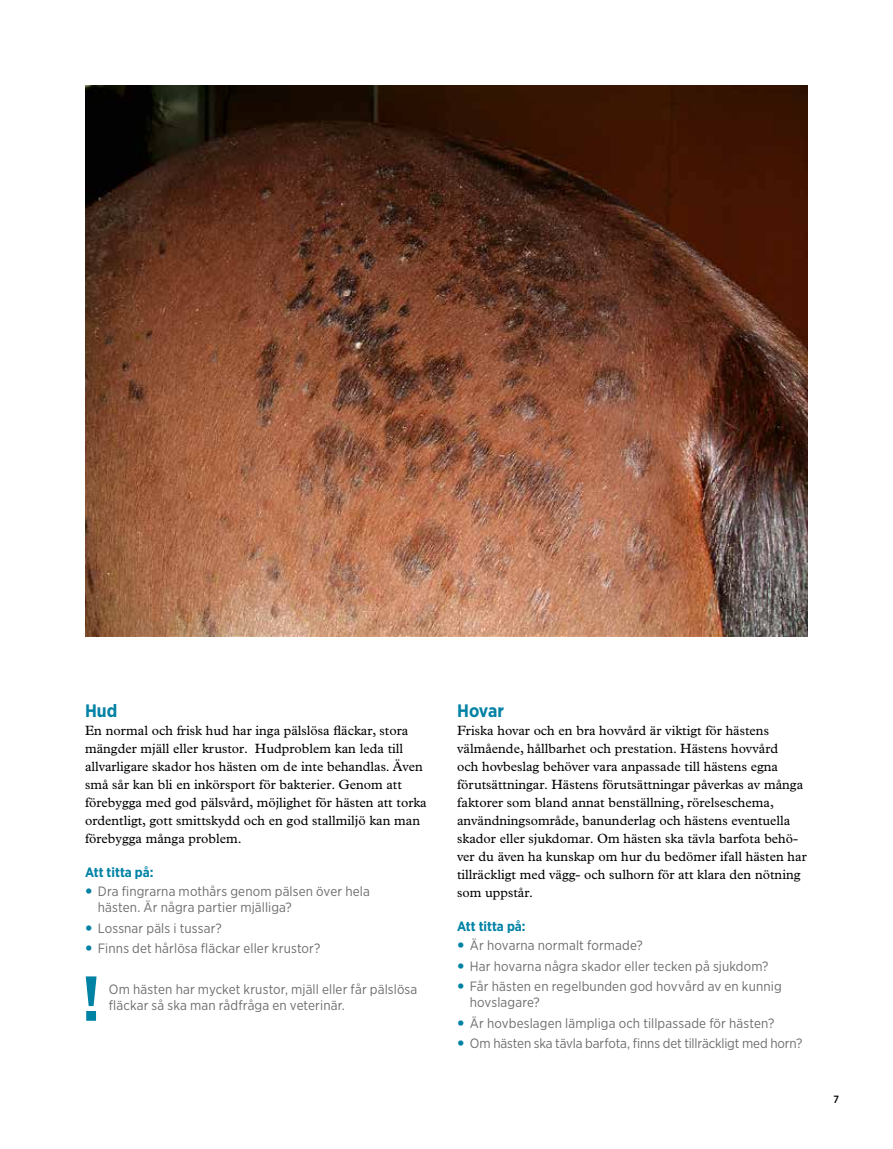
<style>
.page{position:relative;width:893px;height:1149px;background:#fff}
.page>*{position:absolute;margin:0;border:0;box-sizing:border-box;transform-origin:0 0}
.t1{font:700 63.3px "Gotham Narrow";color:#0082a5}
.t2{font:700 18px "Gotham Narrow";color:#0082a5}
.t3{font:13.5px/18px "Plantin";color:#000}
.t4{font:13.5px/20.4px "Gotham Narrow";letter-spacing:.01em;color:#6e6e6e}
.t5{font:700 13.5px "Gotham Narrow";color:#0082a5}
.t6{font:500 10.5px "Gotham Narrow";color:#000}
</style>
<div class="page">
<img style="left:85px;top:85px;width:723px;height:551px">
<h2 class="t2" style="left:85px;top:698px;width:34px">Hud</h2>
<p class="t3" style="left:85px;top:720px;width:343px">En normal och frisk hud har inga pälslösa fläckar, stora mängder mjäll eller krustor. Hudproblem kan leda till allvarligare skador hos hästen om de inte behandlas. Även små sår kan bli en inkörsport för bakterier. Genom att förebygga med god pälsvård, möjlighet för hästen att torka ordentligt, gott smittskydd och en god stallmiljö kan man förebygga många problem.</p>
<p class="t5" style="left:85px;top:863px;width:70px">Att titta på:</p>
<p class="t4" style="left:98px;top:882px;width:274px;line-height:16.2px">Dra fingrarna mothårs genom pälsen över hela hästen. Är några partier mjälliga?</p>
<p class="t4" style="left:98px;top:917px;width:224px">Lossnar päls i tussar?<br>Finns det hårlösa fläckar eller krustor?</p>
<p class="t4" style="left:109px;top:980px;width:310px;line-height:16.2px">Om hästen har mycket krustor, mjäll eller får pälslösa fläckar så ska man rådfråga en veterinär.</p>
<h1 class="t1" style="left:82px;top:957px;width:20px">!</h1>
<h2 class="t2" style="left:457px;top:698px;width:48px">Hovar</h2>
<p class="t3" style="left:457px;top:720px;width:351px">Friska hovar och en bra hovvård är viktigt för hästens välmående, hållbarhet och prestation. Hästens hovvård<br>och hovbeslag behöver vara anpassade till hästens egna förutsättningar. Hästens förutsättningar påverkas av många faktorer som bland annat benställning, rörelseschema, användningsområde, banunderlag och hästens eventuella skador eller sjukdomar. Om hästen ska tävla barfota behö&shy;ver du även ha kunskap om hur du bedömer ifall hästen har tillräckligt med vägg- och sulhorn för att klara den nötning som uppstår.</p>
<p class="t5" style="left:457px;top:917px;width:70px">Att titta på:</p>
<p class="t4" style="left:470px;top:934px;width:313px">Är hovarna normalt formade?<br>Har hovarna några skador eller tecken på sjukdom?<br>Får hästen en regelbunden god hovvård av en kunnig</p>
<p class="t4" style="left:470px;top:991px;width:334px">hovslagare?<br>Är hovbeslagen lämpliga och tillpassade för hästen?<br>Om hästen ska tävla barfota, finns det tillräckligt med horn?</p>
<p class="t6" style="left:833px;top:1092px;width:7px">7</p>
</div>
